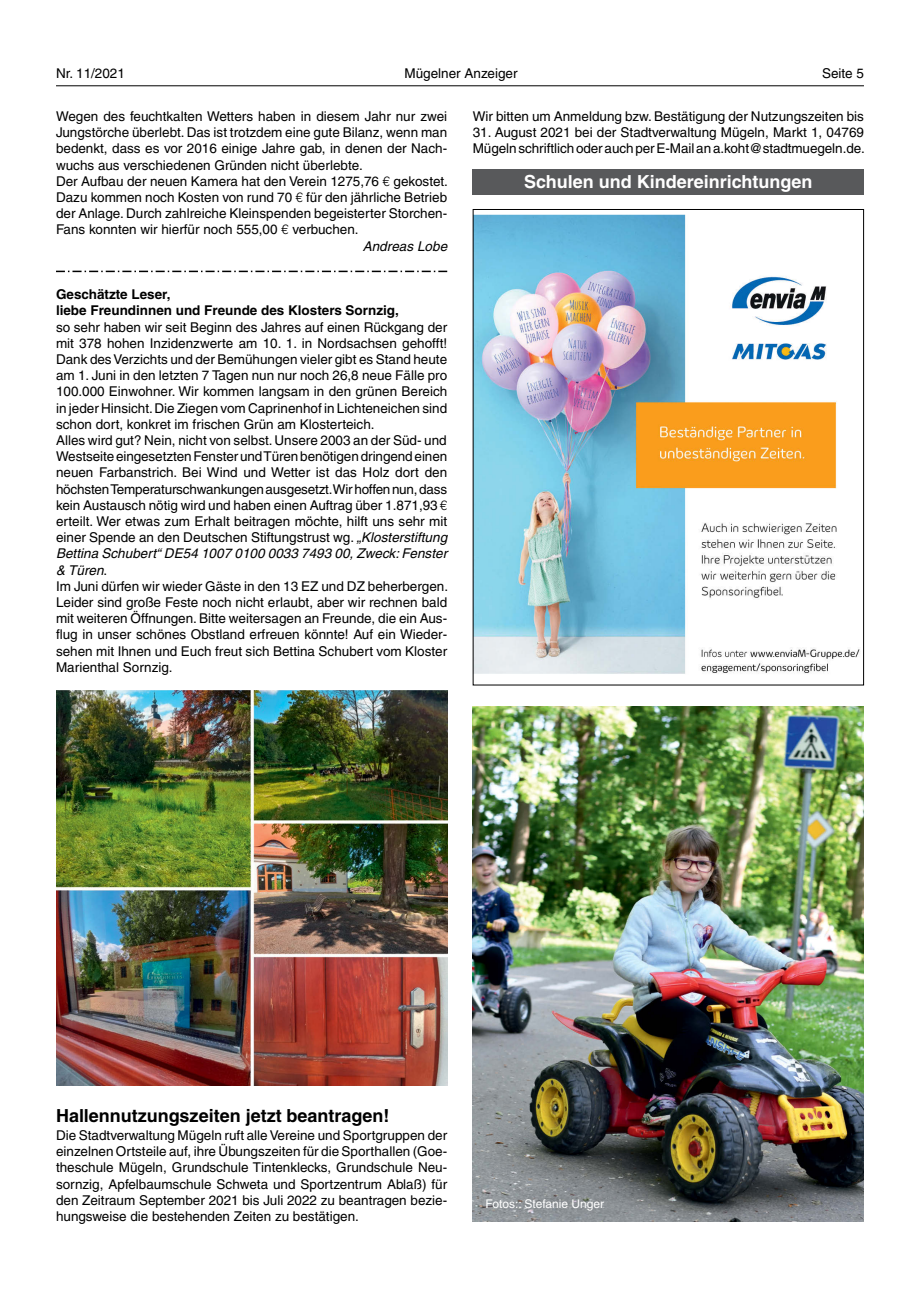
<style>
.page{position:relative;width:920px;height:1290px;background:#fff}
.page>*{position:absolute;margin:0;border:0;box-sizing:border-box;transform-origin:0 0}
.t1{font:700 18px "Helvetica";color:#000}
.t2{font:700 18px "Helvetica";color:#fff}
.t3{font:13.5px/16.2px "Helvetica";color:#000}
.t4{font:700 13.5px/16.2px "Helvetica";color:#000}
.t5{font:italic 13.5px "Helvetica";letter-spacing:.005em;color:#000}
.t6{font:12px "Helvetica";color:#fff}
.s1{font-weight:300}
.s2{font-style:italic}
</style>
<div class="page">
<hr style="left:56px;top:85px;width:808px;height:1px;background:#000">
<img style="left:473px;top:707px;width:391px;height:514px">
<img style="left:475px;top:214px;width:385px;height:460px">
<img style="left:56px;top:691px;width:391px;height:394px">
<svg style="left:56px;top:271px;width:391px;height:1px"></svg>
<div style="left:473px;top:169px;width:391px;height:26px;background:#58595b"></div>
<p class="t3" style="left:56px;top:67px;width:70px">Nr. 11/2021</p>
<p class="t3" style="left:405px;top:67px;width:114px">Mügelner Anzeiger</p>
<p class="t3" style="left:822px;top:67px;width:43px">Seite 5</p>
<p class="t3" style="left:56px;top:109px;width:393px">Wegen des feuchtkalten Wetters haben in diesem Jahr nur zwei</p>
<p class="t3" style="left:56px;top:126px;width:393px">Jungstörche überlebt. Das ist trotzdem eine gute Bilanz, wenn man</p>
<p class="t3" style="left:56px;top:142px;width:393px">bedenkt, dass es vor 2016 einige Jahre gab, in denen der Nach-</p>
<p class="t3" style="left:56px;top:158px;width:308px">wuchs aus verschiedenen Gründen nicht überlebte.</p>
<p class="t3" style="left:56px;top:174px;width:393px">Der Aufbau der neuen Kamera hat den Verein 1275,76 <span class="s1">€</span> gekostet.</p>
<p class="t3" style="left:56px;top:190px;width:393px">Dazu kommen noch Kosten von rund 70 <span class="s1">€</span> für den jährliche Betrieb</p>
<p class="t3" style="left:56px;top:207px;width:393px">der Anlage. Durch zahlreiche Kleinspenden begeisterter Storchen-</p>
<p class="t3" style="left:56px;top:223px;width:304px">Fans konnten wir hierfür noch 555,00 <span class="s1">€</span> verbuchen.</p>
<p class="t5" style="left:363px;top:241px;width:86px">Andreas Lobe</p>
<p class="t4" style="left:56px;top:288px;width:344px">Geschätzte Leser,<br>liebe Freundinnen und Freunde des Klosters Sornzig,</p>
<p class="t3" style="left:56px;top:320px;width:394px">so sehr haben wir seit Beginn des Jahres auf einen Rückgang der mit 378 hohen Inzidenzwerte am 10. 1. in Nordsachsen gehofft!<br>Dank desVerzichts und der Bemühungen vieler gibt es Stand heute am 1. Juni in den letzten 7 Tagen nun nur noch 26,8 neue Fälle pro 100.000 Einwohner. Wir kommen langsam in den grünen Bereich in jeder Hinsicht.Die Ziegen vom Caprinenhof in Lichteneichen sind schon dort, konkret im frischen Grün am Klosterteich.<br>Alles wird gut? Nein, nicht von selbst.Unsere 2003 an der Süd- und WestseiteeingesetztenFensterundTürenbenötigendringendeinen neuen Farbanstrich. Bei Wind und Wetter ist das Holz dort den höchstenTemperaturschwankungenausgesetzt.Wirhoffennun,dass kein Austausch nötig wird und haben einen Auftrag über 1.871,93 <span class="s1">€ </span>erteilt. Wer etwas zum Erhalt beitragen möchte, hilft uns sehr mit einer Spende an den Deutschen Stiftungstrust wg. <span class="s2">„Klosterstiftung Bettina Schubert“ DE54 1007 0100 0033 7493 00, Zweck: Fenster &amp; Türen</span>.<br>Im Juni dürfen wir wieder Gäste in den 13 EZ und DZ beherbergen.<br>Leider sind große Feste noch nicht erlaubt, aber wir rechnen bald mit weiteren Öffnungen. Bitte weitersagen an Freunde, die ein Aus&shy;flug in unser schönes Obstland erfreuen könnte! Auf ein Wieder&shy;sehen mit Ihnen und Euch freut sich Bettina Schubert vom Kloster Marienthal Sornzig.</p>
<p class="t3" style="left:473px;top:109px;width:393px">Wir bitten um Anmeldung bzw. Bestätigung der Nutzungszeiten bis</p>
<p class="t3" style="left:473px;top:126px;width:393px">31. August 2021 bei der Stadtverwaltung Mügeln, Markt 1, 04769<br>MügelnschriftlichoderauchperE-Mailana.koht@stadtmuegeln.de.</p>
<h1 class="t2" style="left:524px;top:175px;width:290px">Schulen und Kindereinrichtungen</h1>
<h1 class="t1" style="left:56px;top:1109px;width:335px">Hallennutzungszeiten jetzt beantragen!</h1>
<p class="t3" style="left:56px;top:1128px;width:393px;text-align:justify">Die Stadtverwaltung Mügeln ruft alle Vereine und Sportgruppen der einzelnen Ortsteile auf, ihre Übungszeiten für die Sporthallen (Goe&shy;theschule Mügeln, Grundschule Tintenklecks, Grundschule Neu&shy;sornzig, Apfelbaumschule Schweta und Sportzentrum Ablaß) für den Zeitraum September 2021 bis Juli 2022 zu beantragen bezie&shy;hungsweise die bestehenden Zeiten zu bestätigen.</p>
<p class="t6" style="left:485px;top:1199px;width:120px">Fotos:: Stefanie Unger</p>
</div>
